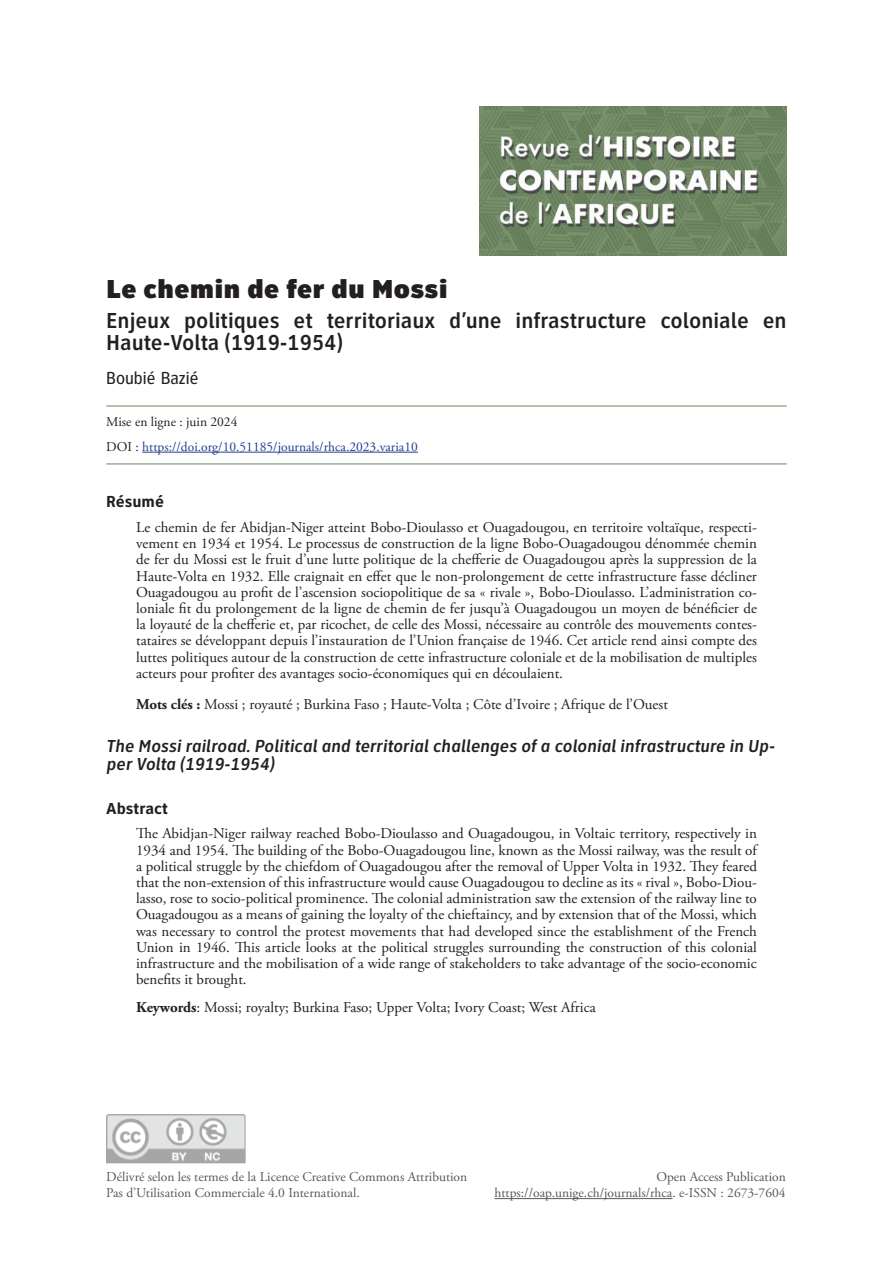
<style>
.page{position:relative;width:893px;height:1263px;background:#fff}
.page>*{position:absolute;margin:0;border:0;box-sizing:border-box;transform-origin:0 0}
.RHCA-Titrearticle{font:900 27px "Clearview Text Cond";color:#231f20}
.RHCA-sous-titreartic{font:500 22.5px/22.5px "Clearview Text Cond";color:#231f20}
.RHCA-Titreanglais{font:italic 500 18px/18px "Clearview Text Cond";color:#231f20}
.RHCA-Auteur{font:18px "Clearview Text Cond";color:#231f20}
.RHCA-Titreresume{font:700 16.5px "Clearview Text Cond";color:#231f20}
.RHCA-Resume{font:15px/16.2px "Adobe Garamond Pro";color:#231f20;text-align:justify}
.RHCA-Resume-2{font:15px "Adobe Garamond Pro";letter-spacing:-.02em;color:#231f20}
.t1{font:13.5px "Adobe Garamond Pro";color:#57585a}
.RCHA-ref-dernierelig{font:13.5px "Adobe Garamond Pro";color:#253f8e}
.RGCA-reference{font:13.5px "Adobe Garamond Pro";color:#231f20}
.s1{color:#231f20}
.s2{font-weight:700}
</style>
<div class="page">
<hr style="left:106px;top:406px;width:681px;height:1px;background:#66865f">
<hr style="left:106px;top:464px;width:681px;height:1px;background:#66865f">
<hr style="left:142px;top:452px;width:276px;height:1px;background:#253f8e">
<img style="left:480px;top:106px;width:307px;height:150px">
<hr style="left:494px;top:1198px;width:178px;height:1px;background:#57585a">
<img style="left:106px;top:1114px;width:140px;height:49px">
<p class="RHCA-Titrearticle" style="left:106px;top:272px;width:343px">Le chemin de fer du Mossi</p>
<p class="RHCA-sous-titreartic" style="left:106px;top:309px;width:682px">Enjeux politiques et territoriaux d’une infrastructure coloniale en<br>Haute-Volta (1919-1954)</p>
<p class="RHCA-Auteur" style="left:106px;top:368px;width:94px">Boubié Bazié</p>
<p class="RGCA-reference" style="left:106px;top:414px;width:133px">Mise en ligne : juin 2024</p>
<p class="RCHA-ref-dernierelig" style="left:106px;top:438px;width:313px"><span class="s1">DOI :</span> https://doi.org/10.51185/journals/rhca.2023.varia10</p>
<p class="RHCA-Titreresume" style="left:106px;top:492px;width:59px">Résumé</p>
<p class="RHCA-Resume" style="left:136px;top:520px;width:622px">Le chemin de fer Abidjan-Niger atteint Bobo-Dioulasso et Ouagadougou, en territoire voltaïque, respecti&shy;vement en 1934 et 1954. Le processus de construction de la ligne Bobo-Ouagadougou dénommée chemin de fer du Mossi est le fruit d’une lutte politique de la chefferie de Ouagadougou après la suppression de la Haute-Volta en 1932. Elle craignait en effet que le non-prolongement de cette infrastructure fasse décliner Ouagadougou au profit de l’ascension sociopolitique de sa « rivale », Bobo-Dioulasso. L’administration co&shy;loniale fit du prolongement de la ligne de chemin de fer jusqu’à Ouagadougou un moyen de bénéficier de la loyauté de la chefferie et, par ricochet, de celle des Mossi, nécessaire au contrôle des mouvements contes&shy;tataires se développant depuis l’instauration de l’Union française de 1946. Cet article rend ainsi compte des luttes politiques autour de la construction de cette infrastructure coloniale et de la mobilisation de multiples acteurs pour profiter des avantages socio-économiques qui en découlaient.</p>
<p class="RHCA-Resume" style="left:136px;top:697px;width:533px"><span class="s2">Mots clés :</span> Mossi ; royauté ; Burkina Faso ; Haute-Volta ; Côte d’Ivoire ; Afrique de l’Ouest</p>
<p class="RHCA-Titreanglais" style="left:106px;top:737px;width:670px">The Mossi railroad. Political and territorial challenges of a colonial infrastructure in Up&shy;per Volta (1919-1954)</p>
<p class="RHCA-Titreresume" style="left:106px;top:798px;width:63px">Abstract</p>
<p class="RHCA-Resume" style="left:136px;top:826px;width:622px">The Abidjan-Niger railway reached Bobo-Dioulasso and Ouagadougou, in Voltaic territory, respectively in 1934 and 1954. The building of the Bobo-Ouagadougou line, known as the Mossi railway, was the result of a political struggle by the chiefdom of Ouagadougou after the removal of Upper Volta in 1932. They feared that the non-extension of this infrastructure would cause Ouagadougou to decline as its « rival », Bobo-Diou&shy;lasso, rose to socio-political prominence. The colonial administration saw the extension of the railway line to Ouagadougou as a means of gaining the loyalty of the chieftaincy, and by extension that of the Mossi, which was necessary to control the protest movements that had developed since the establishment of the French Union in 1946. This article looks at the political struggles surrounding the construction of this colonial infrastructure and the mobilisation of a wide range of stakeholders to take advantage of the socio-economic benefits it brought.</p>
<p class="RHCA-Resume-2" style="left:136px;top:998px;width:461px"><span class="s2">Keywords</span>: Mossi; royalty; Burkina Faso; Upper Volta; Ivory Coast; West Africa</p>
<p class="t1" style="left:106px;top:1169px;width:362px">Délivré selon les termes de la Licence Creative Commons Attribution</p>
<p class="t1" style="left:656px;top:1169px;width:131px">Open Access Publication</p>
<p class="t1" style="left:106px;top:1185px;width:255px">Pas d’Utilisation Commerciale 4.0 International.</p>
<p class="t1" style="left:494px;top:1185px;width:293px">https://oap.unige.ch/journals/rhca. e-ISSN : 2673-7604</p>
</div>
